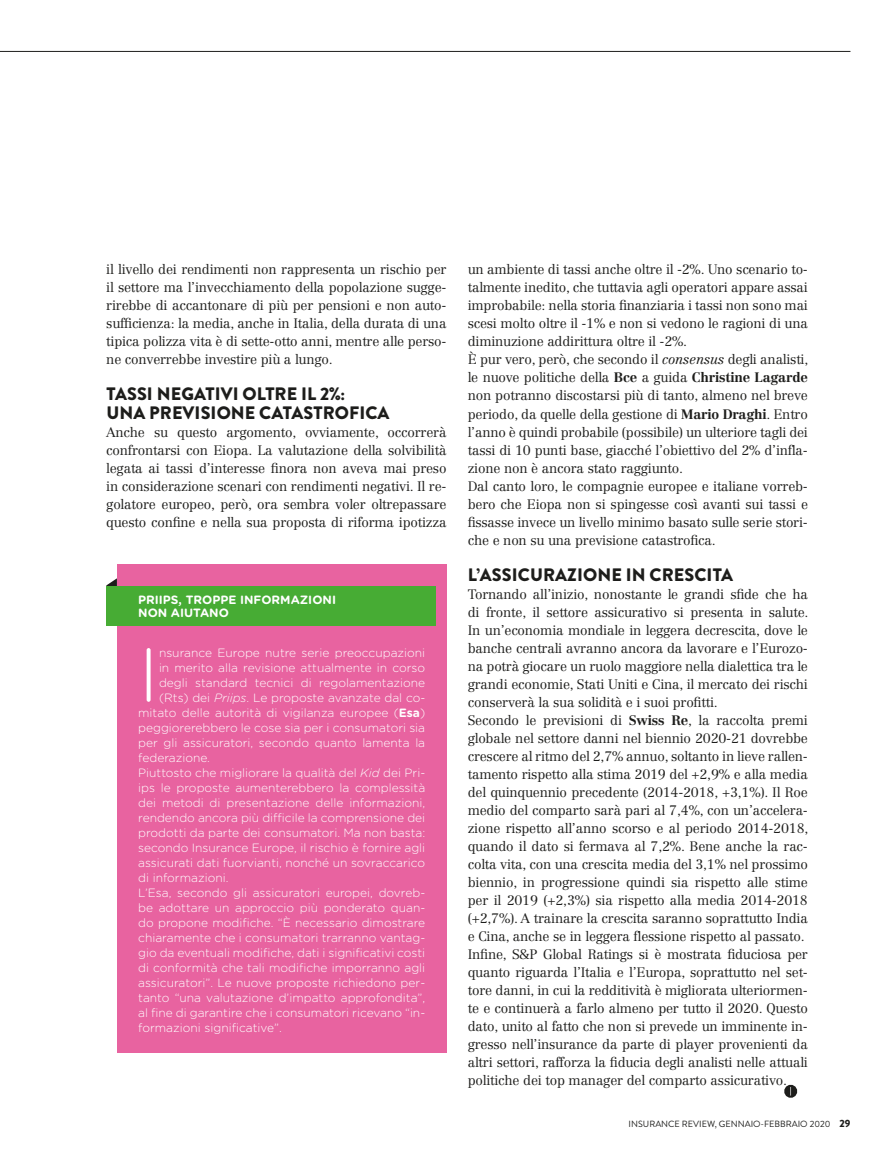
<style>
.page{position:relative;width:893px;height:1170px;background:#fff}
.page>*{position:absolute;margin:0;border:0;box-sizing:border-box;transform-origin:0 0}
.t1{font:300 75.9px "Gotham Rounded";color:#fff}
.t2{font:900 18px "Brandon Grotesque";letter-spacing:.005em;color:#1d1d1b}
.t3{font:300 13.5px/18px "Centennial LT Std";letter-spacing:-.015em;color:#1d1d1b;text-align:justify}
.t4{font:300 12px/15px "Gotham Rounded";color:#fff;text-align:justify}
.t5{font:700 12px "Gotham Rounded";color:#fff}
.t6{font:9px "Brandon Grotesque";color:#1d1d1b}
.s1{font-style:italic}
.s2{font-weight:700}
.s3{font-weight:900;font-size:10.5px}
</style>
<div class="page">
<hr style="left:0;top:51px;width:850px;height:1px;background:#1d1d1b">
<svg style="left:107px;top:578px;width:10px;height:7px"></svg>
<div style="left:117px;top:564px;width:329px;height:488px;background:#e863a0"></div>
<div style="left:106px;top:585px;width:330px;height:40px;background:#47ac34"></div>
<svg style="left:784px;top:1084px;width:13px;height:13px"></svg>
<p class="t3" style="left:106px;top:261px;width:342px">il livello dei rendimenti non rappresenta un rischio per il settore ma l’invecchiamento della popolazione sugge&shy;rirebbe di accantonare di più per pensioni e non auto&shy;sufficienza: la media, anche in Italia, della durata di una tipica polizza vita è di sette-otto anni, mentre alle perso&shy;ne converrebbe investire più a lungo.</p>
<p class="t2" style="left:106px;top:381px;width:240px">TASSI NEGATIVI OLTRE IL 2%:</p>
<p class="t2" style="left:106px;top:399px;width:285px">UNA PREVISIONE CATASTROFICA</p>
<p class="t3" style="left:106px;top:423px;width:342px">Anche su questo argomento, ovviamente, occorrerà confrontarsi con Eiopa. La valutazione della solvibilità legata ai tassi d’interesse finora non aveva mai preso in considerazione scenari con rendimenti negativi. Il re&shy;golatore europeo, però, ora sembra voler oltrepassare questo confine e nella sua proposta di riforma ipotizza</p>
<p class="t5" style="left:138px;top:590px;width:199px">PRIIPS, TROPPE INFORMAZIONI</p>
<p class="t5" style="left:138px;top:604px;width:92px">NON AIUTANO</p>
<p class="t1" style="left:138px;top:624px;width:22px">I</p>
<p class="t4" style="left:159px;top:644px;width:268px">nsurance Europe nutre serie preoccupazioni</p>
<p class="t4" style="left:159px;top:659px;width:268px">in merito alla revisione attualmente in corso</p>
<p class="t4" style="left:159px;top:674px;width:268px">degli standard tecnici di regolamentazione</p>
<p class="t4" style="left:159px;top:689px;width:268px">(Rts) dei <span class="s1">Priips</span>. Le proposte avanzate dal co-</p>
<p class="t4" style="left:138px;top:704px;width:289px">mitato delle autorità di vigilanza europee (<span class="s2">Esa</span>)</p>
<p class="t4" style="left:138px;top:719px;width:288px">peggiorerebbero le cose sia per i consumatori sia</p>
<p class="t4" style="left:138px;top:734px;width:288px">per gli assicuratori, secondo quanto lamenta la</p>
<p class="t4" style="left:138px;top:749px;width:73px">federazione.</p>
<p class="t4" style="left:138px;top:764px;width:289px">Piuttosto che migliorare la qualità del <span class="s1">Kid</span> dei Pri&shy;ips le proposte aumenterebbero la complessità dei metodi di presentazione delle informazioni, rendendo ancora più difficile la comprensione dei prodotti da parte dei consumatori. Ma non basta: secondo Insurance Europe, il rischio è fornire agli assicurati dati fuorvianti, nonché un sovraccarico di informazioni.</p>
<p class="t4" style="left:138px;top:884px;width:289px">L’Esa, secondo gli assicuratori europei, dovreb&shy;be adottare un approccio più ponderato quan&shy;do propone modifiche. “È necessario dimostrare chiaramente che i consumatori trarranno vantag&shy;gio da eventuali modifiche, dati i significativi costi di conformità che tali modifiche imporranno agli assicuratori”. Le nuove proposte richiedono per&shy;tanto “una valutazione d’impatto approfondita”, al fine di garantire che i consumatori ricevano “in&shy;formazioni significative”.</p>
<p class="t3" style="left:468px;top:261px;width:342px">un ambiente di tassi anche oltre il -2%. Uno scenario to&shy;talmente inedito, che tuttavia agli operatori appare assai improbabile: nella storia finanziaria i tassi non sono mai scesi molto oltre il -1% e non si vedono le ragioni di una diminuzione addirittura oltre il -2%.</p>
<p class="t3" style="left:468px;top:351px;width:342px">È pur vero, però, che secondo il <span class="s1">consensus</span> degli analisti, le nuove politiche della <span class="s2">Bce</span> a guida <span class="s2">Christine Lagarde </span>non potranno discostarsi più di tanto, almeno nel breve periodo, da quelle della gestione di <span class="s2">Mario Draghi</span>. Entro l’anno è quindi probabile (possibile) un ulteriore tagli dei tassi di 10 punti base, giacché l’obiettivo del 2% d’infla&shy;zione non è ancora stato raggiunto.</p>
<p class="t3" style="left:468px;top:477px;width:342px">Dal canto loro, le compagnie europee e italiane vorreb&shy;bero che Eiopa non si spingesse così avanti sui tassi e fissasse invece un livello minimo basato sulle serie stori&shy;che e non su una previsione catastrofica.</p>
<p class="t2" style="left:468px;top:561px;width:267px">L’ASSICURAZIONE IN CRESCITA</p>
<p class="t3" style="left:468px;top:585px;width:342px">Tornando all’inizio, nonostante le grandi sfide che ha di fronte, il settore assicurativo si presenta in salute.<br>In un’economia mondiale in leggera decrescita, dove le banche centrali avranno ancora da lavorare e l’Eurozo&shy;na potrà giocare un ruolo maggiore nella dialettica tra le grandi economie, Stati Uniti e Cina, il mercato dei rischi conserverà la sua solidità e i suoi profitti.</p>
<p class="t3" style="left:468px;top:711px;width:342px">Secondo le previsioni di <span class="s2">Swiss Re</span>, la raccolta premi globale nel settore danni nel biennio 2020-21 dovrebbe crescere al ritmo del 2,7% annuo, soltanto in lieve rallen&shy;tamento rispetto alla stima 2019 del +2,9% e alla media del quinquennio precedente (2014-2018, +3,1%). Il Roe medio del comparto sarà pari al 7,4%, con un’accelera&shy;zione rispetto all’anno scorso e al periodo 2014-2018, quando il dato si fermava al 7,2%. Bene anche la rac&shy;colta vita, con una crescita media del 3,1% nel prossimo biennio, in progressione quindi sia rispetto alle stime per il 2019 (+2,3%) sia rispetto alla media 2014-2018 (+2,7%). A trainare la crescita saranno soprattutto India e Cina, anche se in leggera flessione rispetto al passato.</p>
<p class="t3" style="left:468px;top:945px;width:342px">Infine, S&amp;P Global Ratings si è mostrata fiduciosa per quanto riguarda l’Italia e l’Europa, soprattutto nel set&shy;tore danni, in cui la redditività è migliorata ulteriormen&shy;te e continuerà a farlo almeno per tutto il 2020. Questo dato, unito al fatto che non si prevede un imminente in&shy;gresso nell’insurance da parte di player provenienti da altri settori, rafforza la fiducia degli analisti nelle attuali politiche dei top manager del comparto assicurativo.</p>
<p class="t6" style="left:629px;top:1117px;width:223px">INSURANCE REVIEW, GENNAIO-FEBBRAIO 2020 <span class="s3">29</span></p>
</div>
